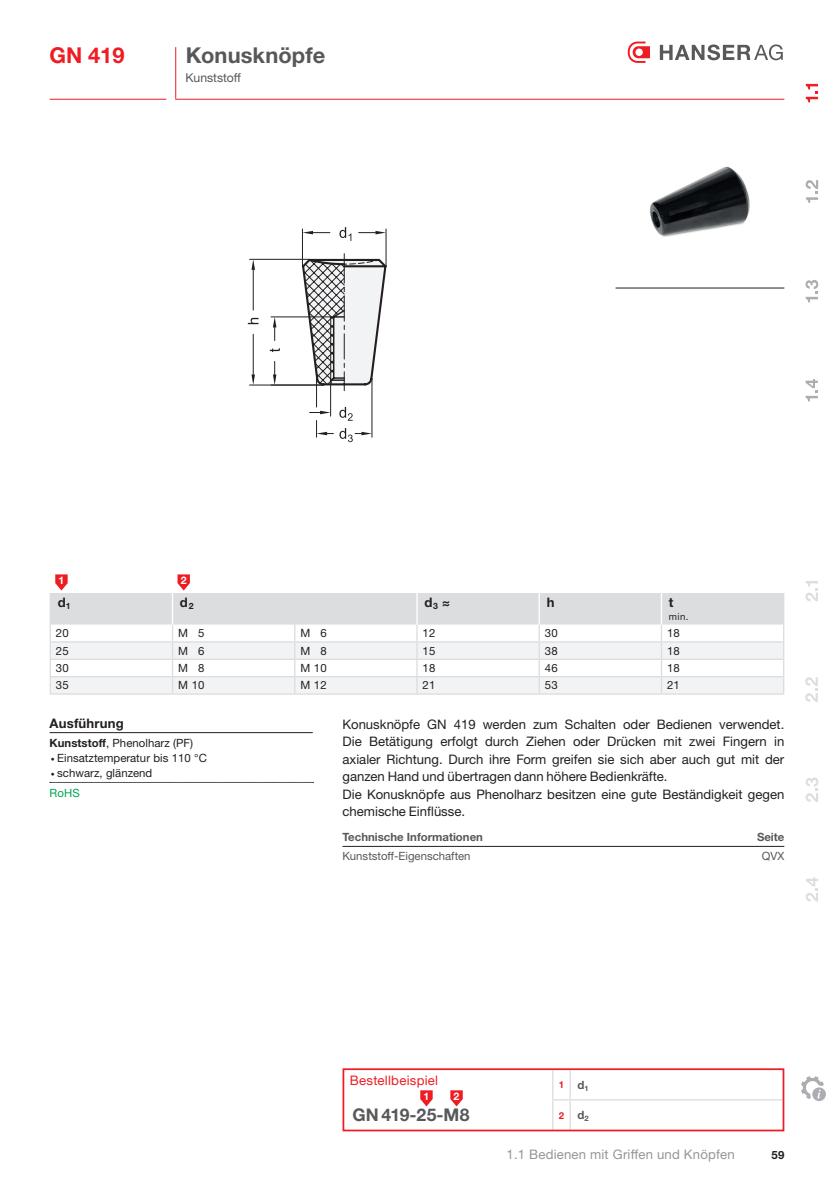
<style>
.page{position:relative;width:834px;height:1181px;background:#fff}
.page>*{position:absolute;margin:0;border:0;box-sizing:border-box;transform-origin:0 0}
.t1{font:700 21.88px "Helvetica Neue LTW1 G";letter-spacing:.005em;color:#57585a}
.t2{font:700 21.88px "Helvetica Neue LTW1 G";color:#ee1d23}
.t3{font:700 17.5px "Helvetica Neue LTW1 G";letter-spacing:.015em;color:#57585a}
.t4{font:13.12px/17.5px "Helvetica Neue LTW1 G";color:#231f20}
.t5{font:13.12px "Helvetica Neue LTW1 G";letter-spacing:.015em;color:#939598}
.t6{font:700 13.12px "Helvetica Neue LTW1 G";letter-spacing:.015em;color:#231f20}
.t7{font:13.12px "Helvetica Neue LTW1 G";letter-spacing:.02em;color:#ee1d23}
.t8{font:12.25px "Helvetica Neue LTW1 G";letter-spacing:-.005em;color:#57585a}
.t9{font:11.38px/19.8px "Helvetica Neue LTW1 G";letter-spacing:.005em;color:#231f20}
.t10{font:700 11.38px "Helvetica Neue LTW1 G";color:#57585a}
.t11{font:11.38px "Helvetica Neue LTW1 G";color:#57585a}
.t12{font:700 11.38px "Helvetica Neue LTW1 G";color:#231f20}
.t13{font:700 10.5px "Helvetica Neue LTW1 G";color:#fff}
.t14{font:700 9.62px "Helvetica Neue LTW1 G";color:#ee1d23}
.t15{font:9.62px "Helvetica Neue LTW1 G";color:#231f20}
.s1{font-weight:700}
.s2{font-size:7.88px}
.s3{color:#00a54f}
.s4{font-size:11.38px;color:#57585a}
</style>
<div class="page">
<svg style="left:801px;top:1076px;width:25px;height:25px"></svg>
<svg style="left:627px;top:42px;width:22px;height:21px"></svg>
<svg style="left:659px;top:44px;width:160px;height:358px"></svg>
<hr style="left:50px;top:99px;width:116px;height:1px;background:#ee1d23">
<hr style="left:175px;top:99px;width:609px;height:1px;background:#ee1d23">
<hr style="left:175px;top:47px;width:1px;height:52px;background:#ee1d23">
<hr style="left:570px;top:1099px;width:212px;height:1px;background:#dcdddf">
<svg style="left:552px;top:1071px;width:18px;height:57px"></svg>
<div style="left:342px;top:1068px;width:442px;height:63px;border:2px solid #ee1d23"></div>
<svg style="left:420px;top:1090px;width:12px;height:16px"></svg>
<svg style="left:450px;top:1090px;width:12px;height:16px"></svg>
<hr style="left:249px;top:385px;width:74px;height:1px;background:#231f20">
<hr style="left:249px;top:259px;width:60px;height:1px;background:#231f20">
<hr style="left:253px;top:334px;width:1px;height:40px;background:#231f20">
<hr style="left:253px;top:270px;width:1px;height:40px;background:#231f20">
<svg style="left:251px;top:374px;width:4px;height:11px"></svg>
<svg style="left:251px;top:259px;width:4px;height:11px"></svg>
<hr style="left:271px;top:316px;width:60px;height:1px;background:#231f20">
<svg style="left:273px;top:317px;width:3px;height:23px"></svg>
<svg style="left:273px;top:361px;width:3px;height:24px"></svg>
<hr style="left:302px;top:229px;width:1px;height:37px;background:#231f20">
<hr style="left:385px;top:229px;width:1px;height:37px;background:#231f20">
<svg style="left:303px;top:231px;width:27px;height:3px"></svg>
<svg style="left:358px;top:231px;width:28px;height:3px"></svg>
<svg style="left:248px;top:318px;width:10px;height:6px"></svg>
<svg style="left:339px;top:227px;width:12px;height:14px"></svg>
<svg style="left:269px;top:348px;width:11px;height:4px"></svg>
<svg style="left:300px;top:254px;width:87px;height:188px"></svg>
<svg style="left:50px;top:574px;width:769px;height:328px"></svg>
<hr style="left:50px;top:732px;width:263px;height:1px;background:#231f20">
<img style="left:615px;top:119px;width:169px;height:169px">
<hr style="left:615px;top:288px;width:169px;height:1px;background:#231f20">
<h1 class="t2" style="left:50px;top:42px;width:76px">GN 419</h1>
<h1 class="t1" style="left:186px;top:42px;width:141px">Konusknöpfe</h1>
<p class="t8" style="left:186px;top:70px;width:57px">Kunststoff</p>
<p class="t13" style="left:59px;top:574px;width:7px">1</p>
<p class="t13" style="left:181px;top:574px;width:7px">2</p>
<p class="t6" style="left:58px;top:594px;width:15px">d<sub>1</sub></p>
<p class="t6" style="left:180px;top:594px;width:15px">d<sub>2</sub></p>
<p class="t6" style="left:424px;top:594px;width:27px">d<sub>3</sub> ≈</p>
<p class="t6" style="left:546px;top:594px;width:9px">h</p>
<p class="t6" style="left:668px;top:594px;width:6px">t</p>
<p class="t15" style="left:668px;top:610px;width:21px">min.</p>
<p class="t9" style="left:56px;top:623px;width:14px">20</p>
<p class="t9" style="left:178px;top:623px;width:28px">M 5</p>
<p class="t9" style="left:300px;top:623px;width:28px">M 6</p>
<p class="t9" style="left:422px;top:623px;width:14px">12</p>
<p class="t9" style="left:544px;top:623px;width:14px">30</p>
<p class="t9" style="left:667px;top:623px;width:14px">18</p>
<p class="t9" style="left:56px;top:640px;width:14px">25</p>
<p class="t9" style="left:178px;top:640px;width:28px">M 6</p>
<p class="t9" style="left:300px;top:640px;width:28px">M 8</p>
<p class="t9" style="left:422px;top:640px;width:14px">15</p>
<p class="t9" style="left:544px;top:640px;width:14px">38</p>
<p class="t9" style="left:667px;top:640px;width:14px">18</p>
<p class="t9" style="left:56px;top:658px;width:14px">30</p>
<p class="t9" style="left:178px;top:658px;width:28px">M 8</p>
<p class="t9" style="left:300px;top:658px;width:28px">M 10</p>
<p class="t9" style="left:422px;top:658px;width:14px">18</p>
<p class="t9" style="left:544px;top:658px;width:14px">46</p>
<p class="t9" style="left:667px;top:658px;width:14px">18</p>
<p class="t9" style="left:56px;top:675px;width:14px">35</p>
<p class="t9" style="left:178px;top:675px;width:28px">M 10</p>
<p class="t9" style="left:300px;top:675px;width:28px">M 12</p>
<p class="t9" style="left:422px;top:675px;width:14px">21</p>
<p class="t9" style="left:544px;top:675px;width:14px">53</p>
<p class="t9" style="left:667px;top:675px;width:14px">21</p>
<p class="t4" style="left:342px;top:715px;width:443px">Konusknöpfe GN 419 werden zum Schalten oder Bedienen verwendet.<br>Die Betätigung erfolgt durch Ziehen oder Drücken mit zwei Fingern in axialer Richtung. Durch ihre Form greifen sie sich aber auch gut mit der ganzen Hand und übertragen dann höhere Bedienkräfte.<br>Die Konusknöpfe aus Phenolharz besitzen eine gute Beständigkeit gegen chemische Einflüsse.</p>
<p class="t10" style="left:342px;top:830px;width:142px">Technische Informationen</p>
<p class="t10" style="left:756px;top:830px;width:29px">Seite</p>
<p class="t11" style="left:342px;top:849px;width:129px">Kunststoff-Eigenschaften</p>
<p class="t11" style="left:761px;top:849px;width:24px">QVX</p>
<p class="t6" style="left:50px;top:715px;width:76px">Ausführung</p>
<p class="t9" style="left:50px;top:733px;width:145px"><span class="s1">Kunststoff</span>, Phenolharz (PF)</p>
<p class="t9" style="left:51px;top:748px;width:157px"><span class="s2">•</span> Einsatztemperatur bis 110 °C</p>
<p class="t9" style="left:50px;top:763px;width:104px"><span class="s2">•</span> schwarz, glänzend<br><span class="s3">RoHS</span></p>
<p class="t7" style="left:350px;top:1072px;width:90px">Bestellbeispiel</p>
<p class="t13" style="left:423px;top:1090px;width:7px">1</p>
<p class="t13" style="left:453px;top:1090px;width:7px">2</p>
<h2 class="t3" style="left:352px;top:1104px;width:119px">GN 419-25-M8</h2>
<p class="t14" style="left:558px;top:1078px;width:31px">1 <span class="s4">d</span><sub>1</sub></p>
<p class="t14" style="left:558px;top:1109px;width:31px">2 <span class="s4">d</span><sub>2</sub></p>
<p class="t5" style="left:506px;top:1146px;width:229px">1.1 Bedienen mit Griffen und Knöpfen</p>
<p class="t12" style="left:771px;top:1147px;width:14px">59</p>
</div>
